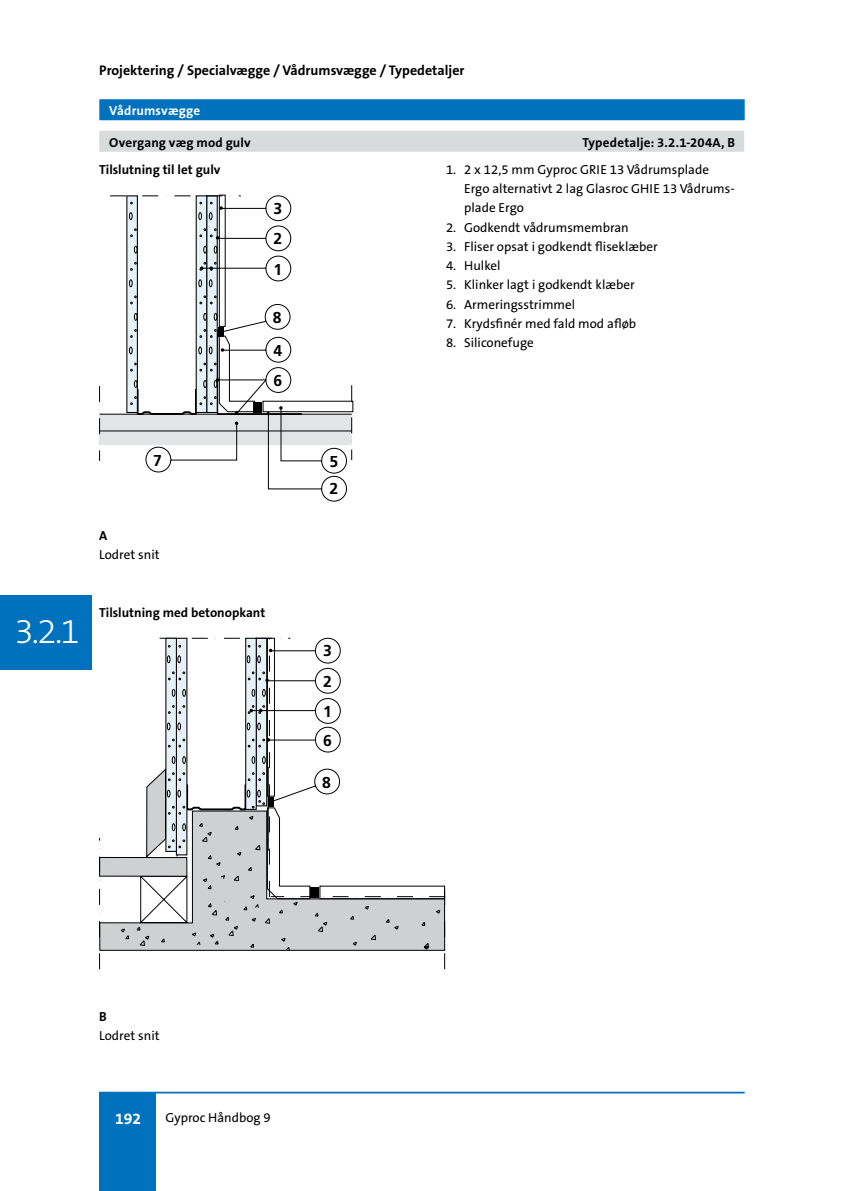
<style>
.page{position:relative;width:844px;height:1191px;background:#fff}
.page>*{position:absolute;margin:0;border:0;box-sizing:border-box;transform-origin:0 0}
.t1{font:300 35px "The Sans B3";color:#fff}
.t2{font:700 15.75px/30.3px "Frutiger";color:#000;text-align:justify}
.t3{font:700 15.75px "The Sans B7";color:#fff}
.t4{font:700 14px "The Sans B7";color:#000}
.t5{font:13.12px/19.2px "The Sans B5 Plain";color:#000}
.t6{font:700 13.12px "The Sans B7";color:#000}
.t7{font:700 13.12px "The Sans B7";letter-spacing:.01em;color:#fff}
.s1{font-family:"The Sans B7";font-weight:700}
</style>
<div class="page">
<div style="left:99px;top:1091px;width:56px;height:100px;background:#0071bc"></div>
<hr style="left:99px;top:1091px;width:645px;height:2px;background:#0071bc">
<svg style="left:146px;top:461px;width:200px;height:40px"></svg>
<svg style="left:99px;top:195px;width:254px;height:266px"></svg>
<svg style="left:99px;top:837px;width:21px;height:113px"></svg>
<div style="left:99px;top:857px;width:88px;height:19px;background:#ced0d2"></div>
<div style="left:99px;top:857px;width:88px;height:19px;border:1px solid #000"></div>
<svg style="left:120px;top:857px;width:20px;height:93px"></svg>
<svg style="left:99px;top:838px;width:1px;height:131px"></svg>
<svg style="left:140px;top:638px;width:305px;height:331px"></svg>
<div style="left:310px;top:887px;width:9px;height:11px;background:#000"></div>
<div style="left:99px;top:99px;width:645px;height:21px;background:#0071bc"></div>
<div style="left:99px;top:131px;width:645px;height:21px;background:#d8dbdc"></div>
<div style="left:0;top:595px;width:92px;height:75px;background:#0071bc"></div>
<p class="t4" style="left:99px;top:63px;width:367px">Projektering / Specialvægge / Vådrumsvægge / Typedetaljer</p>
<p class="t7" style="left:109px;top:104px;width:92px">Vådrumsvægge</p>
<p class="t6" style="left:109px;top:135px;width:143px">Overgang væg mod gulv</p>
<p class="t6" style="left:582px;top:135px;width:154px">Typedetalje: 3.2.1-204A, B</p>
<p class="t6" style="left:99px;top:162px;width:123px">Tilslutning til let gulv</p>
<p class="t2" style="left:273px;top:193px;width:10px">3<br>2<br>1</p>
<p class="t2" style="left:273px;top:302px;width:10px">8</p>
<p class="t2" style="left:273px;top:335px;width:10px">4<br>6</p>
<p class="t5" style="left:464px;top:160px;width:272px;text-indent:-18px">1. 2 x 12,5 mm Gyproc GRIE 13 Vådrumsplade<br>Ergo alternativt 2 lag Glasroc GHIE 13 Vådrums&shy;plade Ergo</p>
<p class="t5" style="left:446px;top:218px;width:184px">2. Godkendt vådrumsmembran</p>
<p class="t5" style="left:446px;top:237px;width:213px">3. Fliser opsat i godkendt fliseklæber</p>
<p class="t5" style="left:446px;top:256px;width:56px">4. Hulkel</p>
<p class="t5" style="left:446px;top:276px;width:190px">5. Klinker lagt i godkendt klæber</p>
<p class="t5" style="left:446px;top:295px;width:131px">6. Armeringsstrimmel</p>
<p class="t5" style="left:446px;top:314px;width:192px">7. Krydsfinér med fald mod afløb</p>
<p class="t5" style="left:446px;top:333px;width:89px">8. Siliconefuge</p>
<p class="t1" style="left:14px;top:613px;width:67px">3.2.1</p>
<p class="t2" style="left:153px;top:445px;width:10px">7</p>
<p class="t2" style="left:329px;top:447px;width:10px;line-height:27.5px">5<br>2</p>
<p class="t5" style="left:99px;top:526px;width:62px"><span class="s1">A<br></span>Lodret snit</p>
<p class="t6" style="left:99px;top:605px;width:167px">Tilslutning med betonopkant</p>
<p class="t2" style="left:323px;top:636px;width:10px">3<br>2<br>1</p>
<p class="t2" style="left:323px;top:725px;width:10px">6</p>
<p class="t2" style="left:322px;top:767px;width:10px">8</p>
<p class="t5" style="left:99px;top:1007px;width:62px"><span class="s1">B<br></span>Lodret snit</p>
<p class="t3" style="left:115px;top:1110px;width:27px">192</p>
<p class="t5" style="left:165px;top:1108px;width:107px">Gyproc Håndbog 9</p>
</div>
